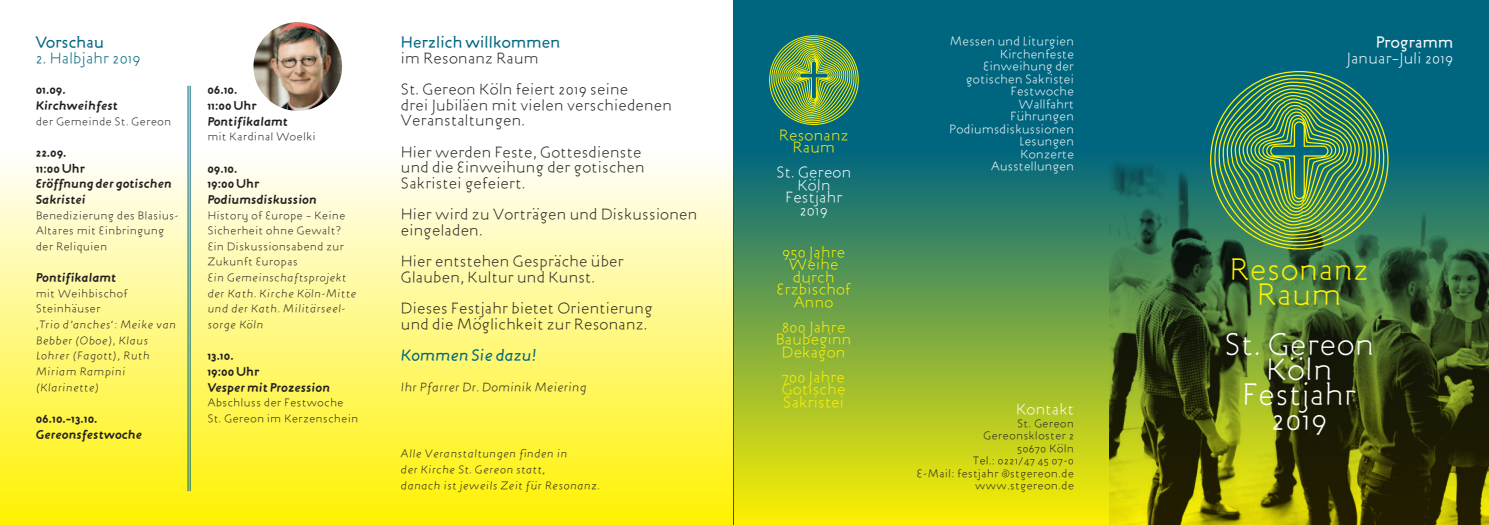
<style>
.page{position:relative;width:1489px;height:525px;background:#fff}
.page>*{position:absolute;margin:0;border:0;box-sizing:border-box;transform-origin:0 0}
.t1{font:300 31.25px/25px "Engine";letter-spacing:-.025em;color:#fff;text-align:center}
.t2{font:300 31.25px/25px "Engine";letter-spacing:-.025em;color:#fff200;text-align:center}
.t3{font:300 15.62px/15.6px "Engine";letter-spacing:-.025em;color:#231f20}
.t4{font:300 15.62px/12.5px "Engine";letter-spacing:-.025em;color:#fff200;text-align:center}
.t5{font:300 15.62px/12.5px "Engine";letter-spacing:-.025em;color:#fff;text-align:center}
.t6{font:15.62px "Engine";letter-spacing:-.025em;color:#006680}
.t7{font:italic 15.62px "Engine";letter-spacing:-.025em;color:#006680}
.t8{font:300 15.62px "Engine";letter-spacing:-.025em;color:#006680}
.t9{font:15.62px "Engine";letter-spacing:-.025em;color:#fff}
.t10{font:300 12.5px/12.5px "Engine";letter-spacing:-.025em;color:#fff;text-align:right}
.t11{font:italic 300 12.5px "Engine";letter-spacing:-.025em;color:#231f20}
.t12{font:300 11.25px/15.6px "Engine";color:#231f20}
.t13{font:italic 300 11.25px/15.6px "Engine";color:#231f20}
.t14{font:italic 700 11.25px/15.6px "Engine";color:#231f20}
.t15{font:700 11.25px/15.6px "Engine";color:#231f20}
</style>
<div class="page">
<div style="left:0;top:151px;width:733px;height:373px;background:linear-gradient(to bottom,#fffefe,#fff200)"></div>
<div style="left:733px;top:0;width:755px;height:524px;background:#006680"></div>
<div style="left:733px;top:151px;width:755px;height:373px;background:linear-gradient(to bottom,#01667f,#fef100)"></div>
<img style="left:1109px;top:151px;width:379px;height:373px">
<svg style="left:1209px;top:70px;width:179px;height:180px"></svg>
<svg style="left:769px;top:35px;width:89px;height:90px"></svg>
<hr style="left:190px;top:86px;width:1px;height:405px;background:#006680">
<hr style="left:188px;top:86px;width:1px;height:405px;background:#006680">
<img style="left:253px;top:22px;width:89px;height:89px;border-radius:44px">
<h2 class="t6" style="left:35px;top:32px;width:70px">Vorschau</h2>
<h2 class="t8" style="left:35px;top:47px;width:107px">2. Halbjahr 2019</h2>
<p class="t15" style="left:36px;top:82px;width:31px">01.09.</p>
<p class="t14" style="left:36px;top:97px;width:84px">Kirchweihfest</p>
<p class="t12" style="left:36px;top:113px;width:137px">der Gemeinde St. Gereon</p>
<p class="t15" style="left:36px;top:144px;width:51px">22.09.<br>11:00 Uhr</p>
<p class="t14" style="left:36px;top:176px;width:137px">Eröffnung der gotischen<br>Sakristei</p>
<p class="t12" style="left:36px;top:207px;width:145px">Benedizierung des Blasius-<br>Altares mit Einbringung der Reliquien</p>
<p class="t14" style="left:36px;top:269px;width:82px">Pontifikalamt</p>
<p class="t12" style="left:36px;top:285px;width:93px">mit Weihbischof<br>Steinhäuser</p>
<p class="t13" style="left:36px;top:316px;width:142px">,Trio d’anches‘: Meike van<br>Bebber (Oboe), Klaus<br>Lohrer (Fagott), Ruth<br>Miriam Rampini (Klarinette)</p>
<p class="t15" style="left:36px;top:410px;width:63px">06.10.–13.10.</p>
<p class="t14" style="left:36px;top:426px;width:108px">Gereonsfestwoche</p>
<p class="t15" style="left:207px;top:82px;width:51px">06.10.<br>11:00 Uhr</p>
<p class="t14" style="left:207px;top:113px;width:82px">Pontifikalamt</p>
<p class="t12" style="left:207px;top:129px;width:110px">mit Kardinal Woelki</p>
<p class="t15" style="left:207px;top:160px;width:53px">09.10.<br>19:00 Uhr</p>
<p class="t14" style="left:207px;top:191px;width:111px">Podiumsdiskussion</p>
<p class="t12" style="left:207px;top:207px;width:140px">History of Europe – Keine<br>Sicherheit ohne Gewalt?<br>Ein Diskussionsabend zur<br>Zukunft Europas</p>
<p class="t13" style="left:207px;top:269px;width:151px">Ein Gemeinschaftsprojekt der Kath. Kirche Köln-Mitte und der Kath. Militärseel&shy;sorge Köln</p>
<p class="t15" style="left:207px;top:347px;width:53px">13.10.<br>19:00 Uhr</p>
<p class="t14" style="left:207px;top:379px;width:124px">Vesper mit Prozession</p>
<p class="t12" style="left:207px;top:394px;width:152px">Abschluss der Festwoche<br>St. Gereon im Kerzenschein</p>
<h2 class="t6" style="left:400px;top:32px;width:161px">Herzlich willkommen</h2>
<h2 class="t3" style="left:400px;top:42px;width:229px;line-height:31.2px">im Resonanz Raum<br>St. Gereon Köln feiert 2019 seine</h2>
<h2 class="t3" style="left:400px;top:97px;width:273px">drei Jubiläen mit vielen verschiedenen<br>Veranstaltungen.</h2>
<h2 class="t3" style="left:400px;top:143px;width:246px">Hier werden Feste, Gottesdienste und die Einweihung der gotischen<br>Sakristei gefeiert.</h2>
<h2 class="t3" style="left:400px;top:206px;width:298px">Hier wird zu Vorträgen und Diskussionen eingeladen.</h2>
<h2 class="t3" style="left:400px;top:253px;width:225px">Hier entstehen Gespräche über<br>Glauben, Kultur und Kunst.</h2>
<h2 class="t3" style="left:400px;top:300px;width:254px">Dieses Festjahr bietet Orientierung und die Möglichkeit zur Resonanz.</h2>
<h2 class="t7" style="left:400px;top:344px;width:138px">Kommen Sie dazu!</h2>
<p class="t11" style="left:400px;top:379px;width:188px">Ihr Pfarrer Dr. Dominik Meiering</p>
<p class="t13" style="left:400px;top:445px;width:201px">Alle Veranstaltungen finden in<br>der Kirche St. Gereon statt,<br>danach ist jeweils Zeit für Resonanz.</p>
<h2 class="t4" style="left:778px;top:128px;width:72px">Resonanz<br>Raum</h2>
<h2 class="t5" style="left:776px;top:165px;width:77px">St. Gereon<br>Köln<br>Festjahr<br>2019</h2>
<h2 class="t4" style="left:776px;top:245px;width:76px">950 Jahre<br>Weihe durch<br>Erzbischof<br>Anno</h2>
<h2 class="t4" style="left:775px;top:320px;width:78px">800 Jahre<br>Baubeginn<br>Dekagon</h2>
<h2 class="t4" style="left:781px;top:370px;width:66px;text-align:justify">700 Jahre Gotische Sakristei</h2>
<p class="t10" style="left:948px;top:34px;width:127px">Messen und Liturgien<br>Kirchenfeste<br>Einweihung der gotischen Sakristei<br>Festwoche<br>Wallfahrt<br>Führungen<br>Podiumsdiskussionen<br>Lesungen<br>Konzerte<br>Ausstellungen</p>
<h2 class="t5" style="left:1015px;top:402px;width:60px">Kontakt</h2>
<p class="t12" style="left:916px;top:416px;width:159px;line-height:12.5px;text-align:right">St. Gereon<br>Gereonskloster 2<br>50670 Köln<br>Tel.: 0221/47 45 07-0<br>E-Mail: festjahr @stgereon.de www.stgereon.de</p>
<h2 class="t9" style="left:1375px;top:32px;width:79px">Programm</h2>
<h2 class="t5" style="left:1346px;top:51px;width:108px">Januar–Juli 2019</h2>
<h1 class="t2" style="left:1228px;top:256px;width:142px">Resonanz<br>Raum</h1>
<h1 class="t1" style="left:1223px;top:331px;width:152px">St. Gereon<br>Köln<br>Festjahr<br>2019</h1>
</div>
